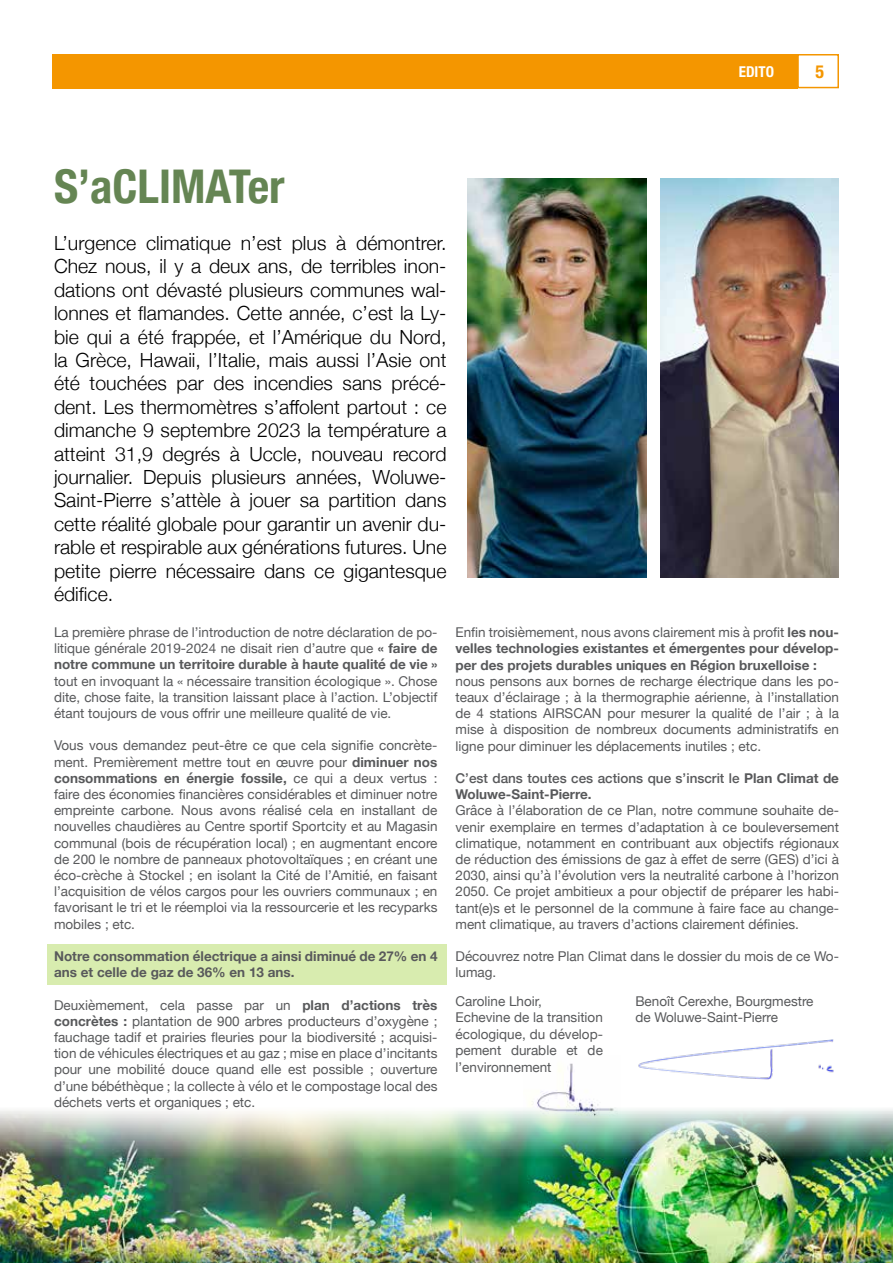
<style>
.page{position:relative;width:893px;height:1263px;background:#fff}
.page>*{position:absolute;margin:0;border:0;box-sizing:border-box;transform-origin:0 0}
.t1{font:700 condensed 46.5px "Helvetica Neue";color:#658553}
.t2{font:300 19.5px/23.4px "Helvetica Neue";color:#000;text-align:justify}
.t3{font:700 condensed 18px "Helvetica Neue";color:#f49600}
.t4{font:700 condensed 15px "Helvetica Neue";color:#fff}
.t5{font:13.5px/16.2px "Helvetica Neue";color:#58595b;text-align:justify}
.t6{font:700 13.5px/16.2px "Helvetica Neue";color:#58595b}
.t7{font:500 13.5px/16.2px "Helvetica Neue";color:#58595b}
.s1{font-weight:700}
.s2{font-weight:400}
</style>
<div class="page">
<div style="left:47px;top:944px;width:399px;height:40px;background:#d8ecaf"></div>
<img style="left:531px;top:1063px;width:68px;height:45px">
<div style="left:53px;top:54px;width:745px;height:34px;background:#f49600"></div>
<div style="left:797px;top:54px;width:42px;height:34px;border:2px solid #f49600"></div>
<img style="left:660px;top:178px;width:179px;height:400px">
<img style="left:0;top:1108px;width:893px;height:155px">
<img style="left:638px;top:1039px;width:196px;height:41px">
<img style="left:468px;top:179px;width:178px;height:398px">
<p class="t4" style="left:739px;top:63px;width:37px">EDITO</p>
<h3 class="t3" style="left:815px;top:61px;width:10px">5</h3>
<h1 class="t1" style="left:54px;top:148px;width:232px">S’aCLIMATer</h1>
<p class="t2" style="left:54px;top:230px;width:394px">L’urgence climatique n’est plus à démontrer.<br>Chez nous, il y a deux ans, de terribles inon&shy;dations ont dévasté plusieurs communes wal&shy;lonnes et flamandes. Cette année, c’est la Ly&shy;bie qui a été frappée, et l’Amérique du Nord, la Grèce, Hawaii, l’Italie, mais aussi l’Asie ont été touchées par des incendies sans précé&shy;dent. Les thermomètres s’affolent partout : ce dimanche 9 septembre 2023 la température a atteint 31,9 degrés à Uccle, nouveau record journalier. Depuis plusieurs années, Woluwe-Saint-Pierre s’attèle à jouer sa partition dans cette réalité globale pour garantir un avenir du&shy;rable et respirable aux générations futures. Une petite pierre nécessaire dans ce gigantesque édifice.</p>
<p class="t5" style="left:54px;top:625px;width:385px">La première phrase de l’introduction de notre déclaration de po&shy;litique générale 2019-2024 ne disait rien d’autre que <span class="s1">« faire de notre commune un territoire durable à haute qualité de vie »</span></p>
<p class="t5" style="left:54px;top:673px;width:385px">tout en invoquant la « nécessaire transition écologique ». Chose dite, chose faite, la transition laissant place à l’action. L’objectif étant toujours de vous offrir une meilleure qualité de vie.</p>
<p class="t5" style="left:54px;top:738px;width:385px">Vous vous demandez peut-être ce que cela signifie concrète&shy;ment. Premièrement mettre tout en œuvre pour <span class="s1">diminuer nos consommations en énergie fossile,</span> ce qui a deux vertus : faire des économies financières considérables et diminuer notre empreinte carbone. Nous avons réalisé cela en installant de nouvelles chaudières au Centre sportif Sportcity et au Magasin communal (bois de récupération local) ; en augmentant encore de 200 le nombre de panneaux photovoltaïques ; en créant une éco-crèche à Stockel ; en isolant la Cité de l’Amitié, en faisant l’acquisition de vélos cargos pour les ouvriers communaux ; en favorisant le tri et le réemploi via la ressourcerie et les recyparks mobiles ; etc.</p>
<p class="t6" style="left:54px;top:948px;width:385px">Notre consommation électrique a ainsi diminué de 27% en 4 ans et celle de gaz de 36% en 13 ans.</p>
<p class="t5" style="left:54px;top:997px;width:385px">Deuxièmement, cela passe par un <span class="s1">plan d’actions très concrètes :</span> plantation de 900 arbres producteurs d’oxygène ; fauchage tadif et prairies fleuries pour la biodiversité ; acquisi&shy;tion de véhicules électriques et au gaz ; mise en place d’incitants pour une mobilité douce quand elle est possible ; ouverture d’une bébéthèque ; la collecte à vélo et le compostage local des déchets verts et organiques ; etc.</p>
<p class="t6" style="left:455px;top:625px;width:385px;text-align:justify"><span class="s2">Enfin troisièmement, nous avons clairement mis à profit</span> les nou&shy;velles technologies existantes et émergentes pour dévelop&shy;per des projets durables uniques en Région bruxelloise :</p>
<p class="t5" style="left:455px;top:674px;width:385px">nous pensons aux bornes de recharge électrique dans les po&shy;teaux d’éclairage ; à la thermographie aérienne, à l’installation de 4 stations AIRSCAN pour mesurer la qualité de l’air ; à la mise à disposition de nombreux documents administratifs en ligne pour diminuer les déplacements inutiles ; etc.</p>
<p class="t7" style="left:455px;top:769px;width:385px">C’est dans toutes ces actions que s’inscrit le <span class="s1">Plan Climat de<br>Woluwe-Saint-Pierre.</span></p>
<p class="t5" style="left:455px;top:803px;width:385px">Grâce à l’élaboration de ce Plan, notre commune souhaite de&shy;venir exemplaire en termes d’adaptation à ce bouleversement climatique, notamment en contribuant aux objectifs régionaux de réduction des émissions de gaz à effet de serre (GES) d’ici à 2030, ainsi qu’à l’évolution vers la neutralité carbone à l’horizon 2050. Ce projet ambitieux a pour objectif de préparer les habi&shy;tant(e)s et le personnel de la commune à faire face au change&shy;ment climatique, au travers d’actions clairement définies.</p>
<p class="t5" style="left:455px;top:949px;width:385px">Découvrez notre Plan Climat dans le dossier du mois de ce Wo&shy;lumag.</p>
<p class="t5" style="left:635px;top:993px;width:180px">Benoît Cerexhe, Bourgmestre de Woluwe-Saint-Pierre</p>
<p class="t5" style="left:455px;top:993px;width:149px;text-align:left">Caroline Lhoir,<br>Echevine de la transition écologique, du dévelop&shy;pement durable et de l’environnement</p>
</div>
